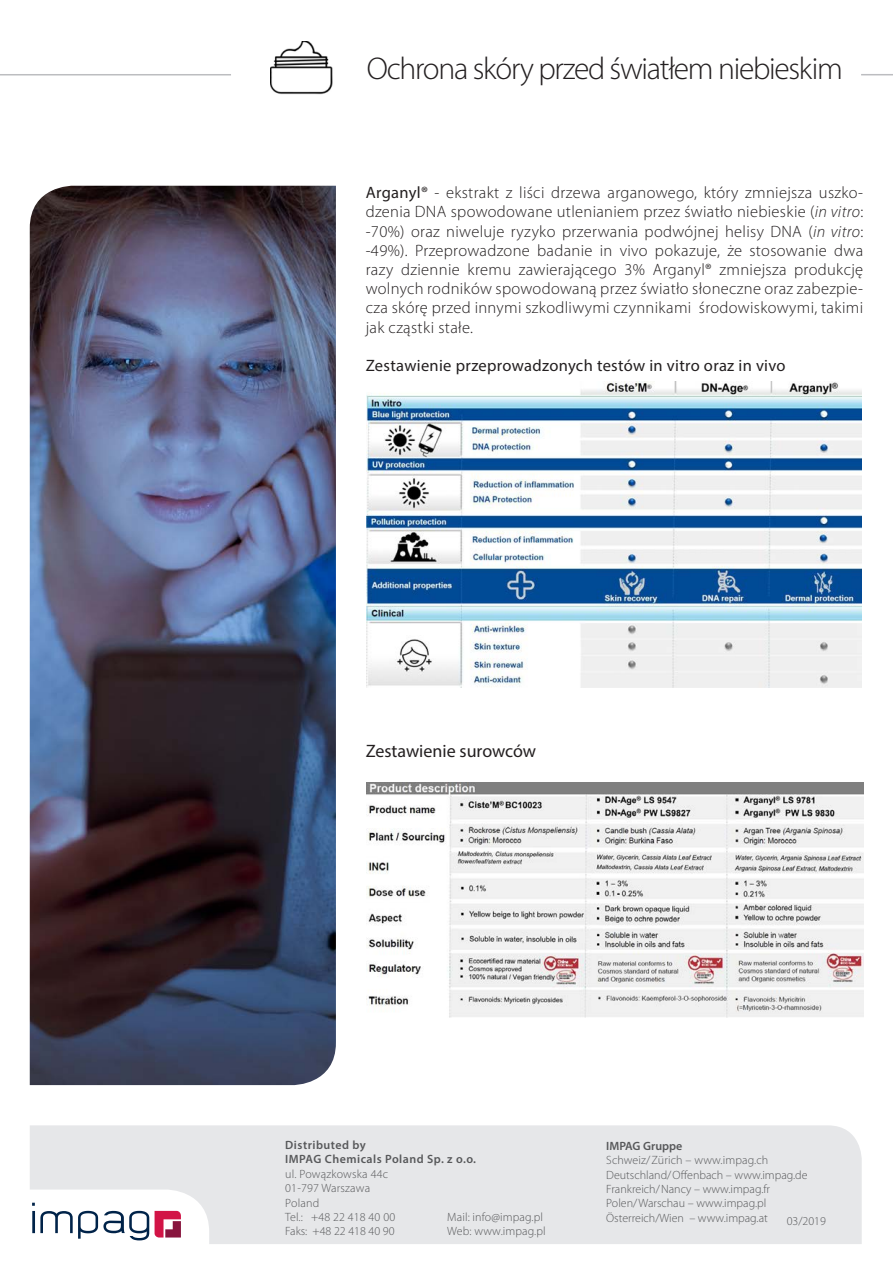
<style>
.page{position:relative;width:893px;height:1263px;background:#fff}
.page>*{position:absolute;margin:0;border:0;box-sizing:border-box;transform-origin:0 0}
.t1{font:300 31.5px "Myriad Pro";letter-spacing:-.04em;color:#231f20}
.t2{font:18px "Myriad Pro";color:#231f20}
.t3{font:300 16.5px/19.2px "Myriad Pro";letter-spacing:.02em;color:#231f20;text-align:justify}
.t4{font:16.5px "Myriad Pro";letter-spacing:.02em;color:#231f20}
.t5{font:300 12px "Myriad Pro";color:#57585a}
.t6{font:600 12px "Myriad Pro";letter-spacing:.04em;color:#57585a}
.t7{font:600 12px "Myriad Pro";color:#57585a}
.s1{font-weight:400}
.s2{font-style:italic}
</style>
<div class="page">
<img style="left:30px;top:186px;width:306px;height:899px">
<hr style="left:861px;top:74px;width:32px;height:1px;background:#bcbdc0">
<hr style="left:0;top:74px;width:231px;height:1px;background:#bcbdc0">
<img style="left:271px;top:42px;width:62px;height:53px">
<div style="left:30px;top:1125px;width:832px;height:119px;background:#e6e7e9"></div>
<svg style="left:30px;top:1189px;width:181px;height:55px"></svg>
<img style="left:367px;top:382px;width:495px;height:305px">
<img style="left:367px;top:782px;width:496px;height:235px">
<p class="t1" style="left:367px;top:51px;width:478px">Ochrona skóry przed światłem niebieskim</p>
<p class="t3" style="left:366px;top:183px;width:499px"><span class="s1">Arganyl®</span> - ekstrakt z liści drzewa arganowego, który zmniejsza uszko&shy;dzenia DNA spowodowane utlenianiem przez światło niebieskie (<span class="s2">in vitro</span>: -70%) oraz niweluje ryzyko przerwania podwójnej helisy DNA (<span class="s2">in vitro</span>: -49%). Przeprowadzone badanie in vivo pokazuje, że stosowanie dwa razy dziennie kremu zawierającego 3% Arganyl® zmniejsza produkcję wolnych rodników spowodowaną przez światło słoneczne oraz zabezpie&shy;cza skórę przed innymi szkodliwymi czynnikami środowiskowymi, takimi jak cząstki stałe.</p>
<p class="t4" style="left:366px;top:355px;width:421px">Zestawienie przeprowadzonych testów in vitro oraz in vivo</p>
<p class="t2" style="left:366px;top:740px;width:172px">Zestawienie surowców</p>
<p class="t6" style="left:285px;top:1137px;width:82px">Distributed by</p>
<p class="t6" style="left:285px;top:1152px;width:192px">IMPAG Chemicals Poland Sp. z o.o.</p>
<p class="t5" style="left:285px;top:1167px;width:104px">ul. Powązkowska 44c</p>
<p class="t5" style="left:285px;top:1181px;width:86px">01-797 Warszawa</p>
<p class="t5" style="left:285px;top:1196px;width:35px">Poland</p>
<p class="t5" style="left:285px;top:1210px;width:111px">Tel.: +48 22 418 40 00</p>
<p class="t5" style="left:447px;top:1210px;width:97px">Mail: info@impag.pl</p>
<p class="t5" style="left:285px;top:1225px;width:111px">Faks: +48 22 418 40 90</p>
<p class="t5" style="left:447px;top:1225px;width:100px">Web: www.impag.pl</p>
<p class="t7" style="left:606px;top:1138px;width:78px">IMPAG Gruppe</p>
<p class="t5" style="left:606px;top:1154px;width:164px">Schweiz/Zürich – www.impag.ch</p>
<p class="t5" style="left:606px;top:1168px;width:203px">Deutschland/Offenbach – www.impag.de</p>
<p class="t5" style="left:606px;top:1182px;width:165px">Frankreich/Nancy – www.impag.fr</p>
<p class="t5" style="left:606px;top:1197px;width:162px">Polen/Warschau – www.impag.pl</p>
<p class="t5" style="left:606px;top:1211px;width:163px">Österreich/Wien – www.impag.at</p>
<p class="t5" style="left:787px;top:1214px;width:41px">03/2019</p>
</div>
